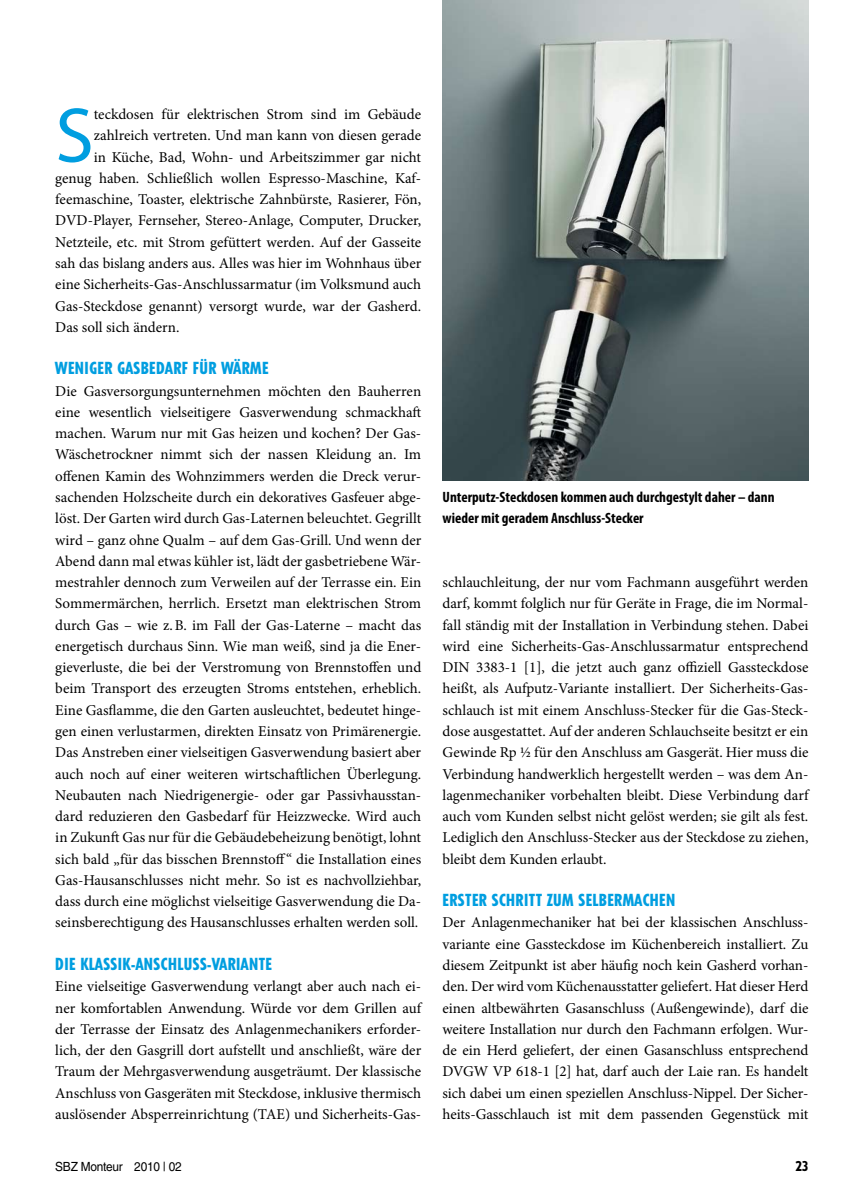
<style>
.page{position:relative;width:851px;height:1204px;background:#fff}
.page>*{position:absolute;margin:0;border:0;box-sizing:border-box;transform-origin:0 0}
.t1{font:78.15px "Myriad Pro";color:#009ee0}
.t2{font:800 condensed 16.5px "Tempo Std";letter-spacing:.03em;color:#009ee0}
.t3{font:15px/21.3px "Minion Pro";letter-spacing:-.005em;color:#000;text-align:justify}
.t4{font:700 condensed 15px/21.3px "Myriad Pro";color:#000}
.t5{font:800 condensed 13.5px "Tempo Std";color:#000}
.t6{font:12.6px "Helvetica LT Std";letter-spacing:-.02em;color:#000;scale:.94 1}
</style>
<div class="page">
<img style="left:442px;top:0;width:366px;height:480px">
<h1 class="t1" style="left:55px;top:87px;width:40px">S</h1>
<p class="t3" style="left:94px;top:104px;width:329px">teckdosen für elektrischen Strom sind im Gebäude</p>
<p class="t3" style="left:94px;top:125px;width:329px">zahlreich vertreten. Und man kann von diesen gerade</p>
<p class="t3" style="left:94px;top:146px;width:329px">in Küche, Bad, Wohn- und Arbeitszimmer gar nicht</p>
<p class="t3" style="left:55px;top:167px;width:367px">genug haben. Schließlich wollen Espresso-Maschine, Kaf-</p>
<p class="t3" style="left:55px;top:189px;width:367px">feemaschine, Toaster, elektrische Zahnbürste, Rasierer, Fön,</p>
<p class="t3" style="left:55px;top:210px;width:367px">DVD-Player, Fernseher, Stereo-Anlage, Computer, Drucker,</p>
<p class="t3" style="left:55px;top:231px;width:367px">Netzteile, etc. mit Strom gefüttert werden. Auf der Gasseite</p>
<p class="t3" style="left:55px;top:253px;width:367px">sah das bislang anders aus. Alles was hier im Wohnhaus über</p>
<p class="t3" style="left:55px;top:274px;width:367px">eine Sicherheits-Gas-Anschlussarmatur (im Volksmund auch</p>
<p class="t3" style="left:55px;top:295px;width:367px">Gas-Steckdose genannt) versorgt wurde, war der Gasherd.</p>
<p class="t3" style="left:55px;top:316px;width:126px">Das soll sich ändern.</p>
<p class="t2" style="left:55px;top:358px;width:214px">WENIGER GASBEDARF FÜR WÄRME</p>
<p class="t3" style="left:55px;top:380px;width:367px">Die Gasversorgungsunternehmen möchten den Bauherren eine wesentlich vielseitigere Gasverwendung schmackhaft machen. Warum nur mit Gas heizen und kochen? Der Gas-Wäschetrockner nimmt sich der nassen Kleidung an. Im offenen Kamin des Wohnzimmers werden die Dreck verur&shy;sachenden Holzscheite durch ein dekoratives Gasfeuer abge&shy;löst. Der Garten wird durch Gas-Laternen beleuchtet. Gegrillt wird – ganz ohne Qualm – auf dem Gas-Grill. Und wenn der Abend dann mal etwas kühler ist, lädt der gasbetriebene Wär&shy;mestrahler dennoch zum Verweilen auf der Terrasse ein. Ein Sommermärchen, herrlich. Ersetzt man elektrischen Strom durch Gas – wie z.B. im Fall der Gas-Laterne – macht das energetisch durchaus Sinn. Wie man weiß, sind ja die Ener&shy;gieverluste, die bei der Verstromung von Brennstoffen und beim Transport des erzeugten Stroms entstehen, erheblich.<br>Eine Gasflamme, die den Garten ausleuchtet, bedeutet hinge&shy;gen einen verlustarmen, direkten Einsatz von Primärenergie.<br>Das Anstreben einer vielseitigen Gasverwendung basiert aber auch noch auf einer weiteren wirtschaftlichen Überlegung.<br>Neubauten nach Niedrigenergie- oder gar Passivhausstan&shy;dard reduzieren den Gasbedarf für Heizzwecke. Wird auch in Zukunft Gas nur für die Gebäudebeheizung benötigt, lohnt sich bald „für das bisschen Brennstoff“ die Installation eines Gas-Hausanschlusses nicht mehr. So ist es nachvollziehbar, dass durch eine möglichst vielseitige Gasverwendung die Da&shy;seinsberechtigung des Hausanschlusses erhalten werden soll.</p>
<p class="t2" style="left:55px;top:953px;width:218px">DIE KLASSIK-ANSCHLUSS-VARIANTE</p>
<p class="t3" style="left:55px;top:975px;width:367px">Eine vielseitige Gasverwendung verlangt aber auch nach ei&shy;ner komfortablen Anwendung. Würde vor dem Grillen auf der Terrasse der Einsatz des Anlagenmechanikers erforder&shy;lich, der den Gasgrill dort aufstellt und anschließt, wäre der Traum der Mehrgasverwendung ausgeträumt. Der klassische Anschluss von Gasgeräten mit Steckdose, inklusive thermisch auslösender Absperreinrichtung (TAE) und Sicherheits-Gas-</p>
<p class="t4" style="left:442px;top:486px;width:333px">Unterputz-Steckdosen kommen auch durchgestylt daher – dann wieder mit geradem Anschluss-Stecker</p>
<p class="t3" style="left:442px;top:571px;width:367px">schlauchleitung, der nur vom Fachmann ausgeführt werden darf, kommt folglich nur für Geräte in Frage, die im Normal&shy;fall ständig mit der Installation in Verbindung stehen. Dabei wird eine Sicherheits-Gas-Anschlussarmatur entsprechend DIN 3383-1 [1], die jetzt auch ganz offiziell Gassteckdose heißt, als Aufputz-Variante installiert. Der Sicherheits-Gas&shy;schlauch ist mit einem Anschluss-Stecker für die Gas-Steck&shy;dose ausgestattet. Auf der anderen Schlauchseite besitzt er ein Gewinde Rp ½ für den Anschluss am Gasgerät. Hier muss die Verbindung handwerklich hergestellt werden – was dem An&shy;lagenmechaniker vorbehalten bleibt. Diese Verbindung darf auch vom Kunden selbst nicht gelöst werden; sie gilt als fest.<br>Lediglich den Anschluss-Stecker aus der Steckdose zu ziehen, bleibt dem Kunden erlaubt.</p>
<p class="t2" style="left:442px;top:889px;width:234px">ERSTER SCHRITT ZUM SELBERMACHEN</p>
<p class="t3" style="left:442px;top:912px;width:367px">Der Anlagenmechaniker hat bei der klassischen Anschluss&shy;variante eine Gassteckdose im Küchenbereich installiert. Zu diesem Zeitpunkt ist aber häufig noch kein Gasherd vorhan&shy;den. Der wird vom Küchenausstatter geliefert. Hat dieser Herd einen altbewährten Gasanschluss (Außengewinde), darf die weitere Installation nur durch den Fachmann erfolgen. Wur&shy;de ein Herd geliefert, der einen Gasanschluss entsprechend DVGW VP 618-1 [2] hat, darf auch der Laie ran. Es handelt sich dabei um einen speziellen Anschluss-Nippel. Der Sicher&shy;heits-Gasschlauch ist mit dem passenden Gegenstück mit</p>
<p class="t6" style="left:55px;top:1158px;width:136px">SBZ Monteur 2010 | 02</p>
<p class="t5" style="left:795px;top:1157px;width:14px">23</p>
</div>
